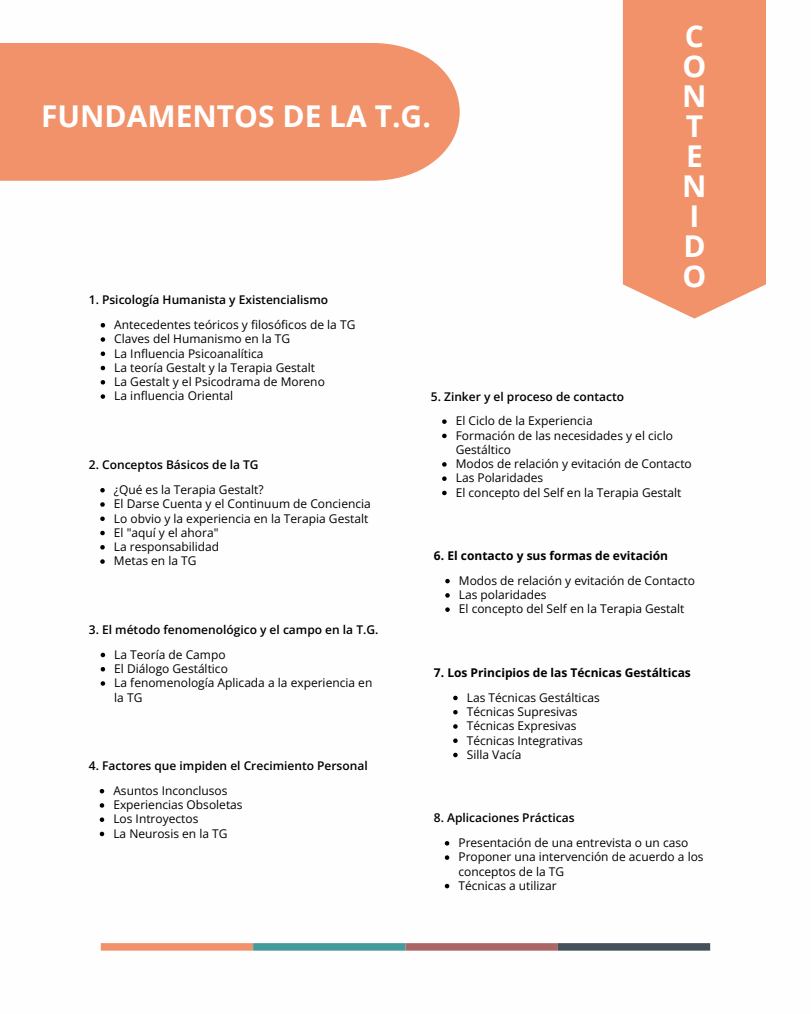
<style>
.page{position:relative;width:811px;height:1014px;background:#fff}
.page>*{position:absolute;margin:0;border:0;box-sizing:border-box;transform-origin:0 0}
.t1{font:700 30px/30px "Open Sans";color:#fff}
.t2{font:12px/14.2px "Open Sans";color:#000}
.t3{font:600 12px "Open Sans";color:#000}
.t4{font:700 12px "Open Sans";color:#000}
</style>
<div class="page">
<div style="left:0;top:43px;width:460px;height:138px;background:#f2926a"></div>
<div style="left:623px;top:0;width:143px;height:318px;background:#f2926a"></div>
<svg style="left:101px;top:323px;width:4px;height:4px"></svg>
<svg style="left:101px;top:337px;width:4px;height:5px"></svg>
<svg style="left:101px;top:351px;width:4px;height:5px"></svg>
<svg style="left:101px;top:366px;width:4px;height:4px"></svg>
<svg style="left:101px;top:380px;width:4px;height:4px"></svg>
<svg style="left:101px;top:394px;width:4px;height:5px"></svg>
<svg style="left:100px;top:488px;width:5px;height:4px"></svg>
<svg style="left:100px;top:502px;width:5px;height:4px"></svg>
<svg style="left:100px;top:516px;width:5px;height:5px"></svg>
<svg style="left:100px;top:530px;width:5px;height:5px"></svg>
<svg style="left:100px;top:545px;width:5px;height:4px"></svg>
<svg style="left:100px;top:559px;width:5px;height:4px"></svg>
<svg style="left:101px;top:652px;width:4px;height:5px"></svg>
<svg style="left:101px;top:667px;width:4px;height:4px"></svg>
<svg style="left:101px;top:681px;width:4px;height:4px"></svg>
<svg style="left:100px;top:789px;width:4px;height:4px"></svg>
<svg style="left:100px;top:803px;width:4px;height:4px"></svg>
<svg style="left:100px;top:817px;width:4px;height:4px"></svg>
<svg style="left:100px;top:831px;width:4px;height:5px"></svg>
<svg style="left:442px;top:419px;width:4px;height:5px"></svg>
<svg style="left:442px;top:433px;width:4px;height:5px"></svg>
<svg style="left:442px;top:462px;width:4px;height:4px"></svg>
<svg style="left:442px;top:476px;width:4px;height:5px"></svg>
<svg style="left:442px;top:490px;width:4px;height:5px"></svg>
<svg style="left:445px;top:578px;width:5px;height:5px"></svg>
<svg style="left:445px;top:593px;width:5px;height:4px"></svg>
<svg style="left:445px;top:607px;width:5px;height:4px"></svg>
<svg style="left:453px;top:695px;width:5px;height:5px"></svg>
<svg style="left:453px;top:710px;width:5px;height:4px"></svg>
<svg style="left:453px;top:724px;width:5px;height:4px"></svg>
<svg style="left:453px;top:738px;width:5px;height:4px"></svg>
<svg style="left:453px;top:752px;width:5px;height:5px"></svg>
<svg style="left:445px;top:841px;width:4px;height:4px"></svg>
<svg style="left:445px;top:855px;width:4px;height:4px"></svg>
<svg style="left:445px;top:883px;width:4px;height:5px"></svg>
<svg style="left:101px;top:943px;width:152px;height:7px"></svg>
<svg style="left:253px;top:943px;width:152px;height:7px"></svg>
<svg style="left:405px;top:943px;width:153px;height:7px"></svg>
<svg style="left:558px;top:943px;width:152px;height:7px"></svg>
<p class="t1" style="left:41px;top:100px;width:391px">FUNDAMENTOS DE LA T.G.</p>
<p class="t3" style="left:89px;top:291px;width:241px">1. Psicología Humanista y Existencialismo</p>
<p class="t2" style="left:114px;top:317px;width:243px">Antecedentes teóricos y filosóficos de la TG</p>
<p class="t2" style="left:114px;top:331px;width:177px">Claves del Humanismo en la TG</p>
<p class="t2" style="left:114px;top:346px;width:151px">La Influencia Psicoanalítica</p>
<p class="t2" style="left:114px;top:360px;width:202px">La teoría Gestalt y la Terapia Gestalt</p>
<h2 class="t2" style="left:114px;top:374px;width:212px">La Gestalt y el Psicodrama de Moreno</h2>
<h2 class="t2" style="left:114px;top:388px;width:120px">La influencia Oriental</h2>
<p class="t3" style="left:431px;top:388px;width:195px">5. Zinker y el proceso de contacto</p>
<p class="t1" style="left:682px;top:20px;width:26px">C<br>O<br>N<br>T<br>E<br>N<br>I<br>D<br>O</p>
<h1 class="t3" style="left:89px;top:456px;width:171px">2. Conceptos Básicos de la TG</h1>
<p class="t2" style="left:114px;top:482px;width:151px">¿Qué es la Terapia Gestalt?</p>
<p class="t2" style="left:114px;top:496px;width:258px">El Darse Cuenta y el Continuum de Conciencia</p>
<p class="t2" style="left:114px;top:510px;width:256px">Lo obvio y la experiencia en la Terapia Gestalt</p>
<p class="t2" style="left:114px;top:525px;width:106px">El "aquí y el ahora"</p>
<p class="t2" style="left:114px;top:539px;width:107px">La responsabilidad</p>
<p class="t2" style="left:114px;top:553px;width:84px">Metas en la TG</p>
<h2 class="t3" style="left:89px;top:621px;width:291px">3. El método fenomenológico y el campo en la T.G.</h2>
<p class="t2" style="left:114px;top:646px;width:113px">La Teoría de Campo</p>
<p class="t2" style="left:114px;top:661px;width:115px">El Diálogo Gestáltico</p>
<h2 class="t2" style="left:114px;top:675px;width:260px">La fenomenología Aplicada a la experiencia en la TG</h2>
<h1 class="t3" style="left:89px;top:757px;width:280px">4. Factores que impiden el Crecimiento Personal</h1>
<p class="t2" style="left:113px;top:783px;width:116px">Asuntos Inconclusos</p>
<p class="t2" style="left:113px;top:797px;width:131px">Experiencias Obsoletas</p>
<p class="t2" style="left:113px;top:811px;width:87px">Los Introyectos</p>
<h2 class="t2" style="left:113px;top:825px;width:116px">La Neurosis en la TG</h2>
<p class="t2" style="left:456px;top:413px;width:138px">El Ciclo de la Experiencia</p>
<p class="t2" style="left:456px;top:428px;width:219px">Formación de las necesidades y el ciclo<br>Gestáltico</p>
<p class="t2" style="left:456px;top:456px;width:237px">Modos de relación y evitación de Contacto</p>
<h2 class="t2" style="left:456px;top:470px;width:89px">Las Polaridades</h2>
<h2 class="t2" style="left:456px;top:485px;width:227px">El concepto del Self en la Terapia Gestalt</h2>
<p class="t4" style="left:434px;top:547px;width:236px">6. El contacto y sus formas de evitación</p>
<p class="t2" style="left:459px;top:573px;width:237px">Modos de relación y evitación de Contacto</p>
<p class="t2" style="left:459px;top:587px;width:89px">Las polaridades</p>
<p class="t2" style="left:459px;top:601px;width:227px">El concepto del Self en la Terapia Gestalt</p>
<p class="t4" style="left:434px;top:663px;width:258px">7. Los Principios de las Técnicas Gestálticas</p>
<p class="t2" style="left:467px;top:689px;width:134px">Las Técnicas Gestálticas</p>
<p class="t2" style="left:467px;top:704px;width:112px">Técnicas Supresivas</p>
<p class="t2" style="left:467px;top:718px;width:111px">Técnicas Expresivas</p>
<p class="t2" style="left:467px;top:732px;width:118px">Técnicas Integrativas</p>
<p class="t2" style="left:467px;top:746px;width:56px">Silla Vacía</p>
<p class="t3" style="left:434px;top:809px;width:142px">8. Aplicaciones Prácticas</p>
<p class="t2" style="left:458px;top:835px;width:231px">Presentación de una entrevista o un caso</p>
<h2 class="t2" style="left:458px;top:849px;width:247px">Proponer una intervención de acuerdo a los conceptos de la TG</h2>
<p class="t2" style="left:458px;top:877px;width:100px">Técnicas a utilizar</p>
</div>
